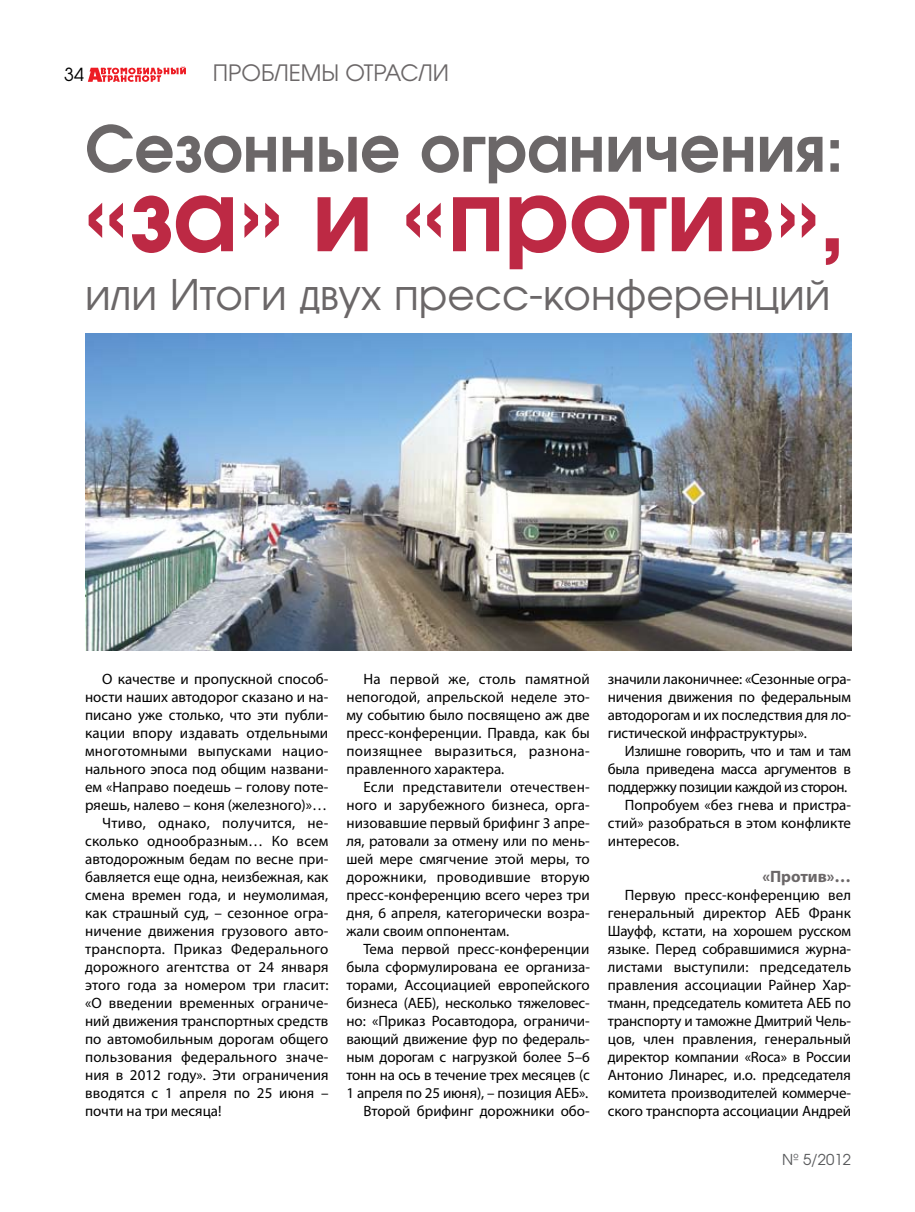
<style>
.page{position:relative;width:915px;height:1212px;background:#fff}
.page>*{position:absolute;margin:0;border:0;box-sizing:border-box;transform-origin:0 0}
.t1{font:700 97.5px "AG Avalanche C";color:#bd2944}
.t2{font:700 63px "AG Avalanche C";color:#6b6768}
.t3{font:42px "AG Avalanche C";color:#6b6768}
.t4{font:22.5px "AG Avalanche C";color:#6b6768}
.t5{font:18px "AG Avalanche C";color:#000}
.t6{font:700 16.5px "Myriad Pro";color:#6b6768}
.t7{font:15px/18px "Myriad Pro";color:#000;text-align:justify}
.t8{font:15px "Myriad Pro";letter-spacing:-.03em;color:#000}
.t9{font:15px "Myriad Pro";letter-spacing:.02em;color:#000}
.t10{font:15px "Myriad Pro";letter-spacing:-.02em;color:#000}
.t11{font:15px "AG Avalanche C";color:#58595b}
</style>
<div class="page">
<svg style="left:88px;top:66px;width:98px;height:16px"></svg>
<img style="left:85px;top:334px;width:765px;height:317px">
<p class="t5" style="left:64px;top:63px;width:21px">34</p>
<h3 class="t4" style="left:213px;top:59px;width:238px">ПРОБЛЕМЫ ОТРАСЛИ</h3>
<h2 class="t2" style="left:85px;top:107px;width:759px">Сезонные ограничения:</h2>
<h1 class="t1" style="left:85px;top:151px;width:762px">«за» и «против»,</h1>
<h3 class="t3" style="left:85px;top:269px;width:746px">или Итоги двух пресс-конференций</h3>
<p class="t7" style="left:102px;top:670px;width:228px">О качестве и пропускной способ-</p>
<p class="t7" style="left:85px;top:688px;width:245px">ности наших автодорог сказано и на-</p>
<p class="t7" style="left:85px;top:706px;width:245px">писано уже столько, что эти публи-</p>
<p class="t7" style="left:85px;top:724px;width:244px">кации впору издавать отдельными</p>
<p class="t9" style="left:85px;top:742px;width:245px">многотомными выпусками нацио-</p>
<p class="t7" style="left:85px;top:760px;width:245px">нального эпоса под общим названи-</p>
<p class="t7" style="left:85px;top:778px;width:245px">ем «Направо поедешь – голову поте-</p>
<p class="t7" style="left:85px;top:796px;width:243px">ряешь, налево – коня (железного)»…</p>
<p class="t9" style="left:102px;top:814px;width:228px">Чтиво, однако, получится, не-</p>
<p class="t7" style="left:85px;top:832px;width:245px">сколько однообразным… Ко всем</p>
<p class="t7" style="left:85px;top:850px;width:245px">автодорожным бедам по весне при-</p>
<p class="t7" style="left:85px;top:868px;width:245px">бавляется еще одна, неизбежная, как</p>
<p class="t7" style="left:85px;top:886px;width:244px">смена времен года, и неумолимая,</p>
<p class="t7" style="left:85px;top:904px;width:245px">как страшный суд, – сезонное огра-</p>
<p class="t7" style="left:85px;top:922px;width:245px">ничение движения грузового авто-</p>
<p class="t7" style="left:85px;top:940px;width:245px">транспорта. Приказ Федерального</p>
<p class="t7" style="left:85px;top:958px;width:245px">дорожного агентства от 24 января</p>
<p class="t7" style="left:85px;top:976px;width:245px">этого года за номером три гласит:</p>
<p class="t7" style="left:85px;top:994px;width:245px">«О введении временных ограниче-</p>
<p class="t7" style="left:85px;top:1012px;width:245px">ний движения транспортных средств</p>
<p class="t7" style="left:85px;top:1030px;width:245px">по автомобильным дорогам общего</p>
<p class="t7" style="left:85px;top:1048px;width:245px">пользования федерального значе-</p>
<p class="t7" style="left:85px;top:1066px;width:245px">ния в 2012 году». Эти ограничения</p>
<p class="t7" style="left:85px;top:1084px;width:245px">вводятся с 1 апреля по 25 июня –</p>
<p class="t7" style="left:85px;top:1102px;width:138px">почти на три месяца!</p>
<p class="t7" style="left:346px;top:670px;width:245px;text-indent:17px">На первой же, столь памятной непогодой, апрельской неделе это&shy;му событию было посвящено аж две пресс-конференции. Правда, как бы поизящнее выразиться, разнона&shy;правленного характера.</p>
<p class="t7" style="left:346px;top:778px;width:245px;text-indent:17px">Если представители отечествен&shy;ного и зарубежного бизнеса, орга&shy;низовавшие первый брифинг 3 апре&shy;ля, ратовали за отмену или по мень&shy;шей мере смягчение этой меры, то дорожники, проводившие вторую пресс-конференцию всего через три дня, 6 апреля, категорически возра&shy;жали своим оппонентам.</p>
<p class="t7" style="left:346px;top:940px;width:245px;text-align:right">Тема первой пресс-конференции была сформулирована ее организа&shy;торами, Ассоциацией европейского бизнеса (АЕБ), несколько тяжеловес&shy;но: «Приказ Росавтодора, ограничи&shy;вающий движение фур по федераль&shy;ным дорогам с нагрузкой более 5–6 тонн на ось в течение трех месяцев (с 1 апреля по 25 июня), – позиция АЕБ».<br>Второй брифинг дорожники обо-</p>
<p class="t7" style="left:607px;top:670px;width:245px">значили лаконичнее: «Сезонные огра&shy;ничения движения по федеральным автодорогам и их последствия для ло&shy;гистической инфраструктуры».</p>
<p class="t8" style="left:624px;top:742px;width:228px">Излишне говорить, что и там и там</p>
<p class="t10" style="left:607px;top:760px;width:244px">была приведена масса аргументов в</p>
<p class="t8" style="left:607px;top:778px;width:241px">поддержку позиции каждой из сторон.</p>
<p class="t7" style="left:624px;top:796px;width:228px">Попробуем «без гнева и пристра-</p>
<p class="t7" style="left:607px;top:814px;width:245px">стий» разобраться в этом конфликте</p>
<p class="t7" style="left:607px;top:832px;width:73px">интересов.</p>
<p class="t6" style="left:762px;top:866px;width:90px">«Против»…</p>
<p class="t7" style="left:607px;top:886px;width:245px;text-indent:17px">Первую пресс-конференцию вел генеральный директор АЕБ Франк Шауфф, кстати, на хорошем русском языке. Перед собравшимися журна&shy;листами выступили: председатель правления ассоциации Райнер Хар&shy;тманн, председатель комитета АЕБ по транспорту и таможне Дмитрий Чель&shy;цов, член правления, генеральный директор компании «Roca» в России Антонио Линарес, и.о. председателя комитета производителей коммерче&shy;ского транспорта ассоциации Андрей</p>
<p class="t11" style="left:781px;top:1150px;width:70px">№ 5/2012</p>
</div>
